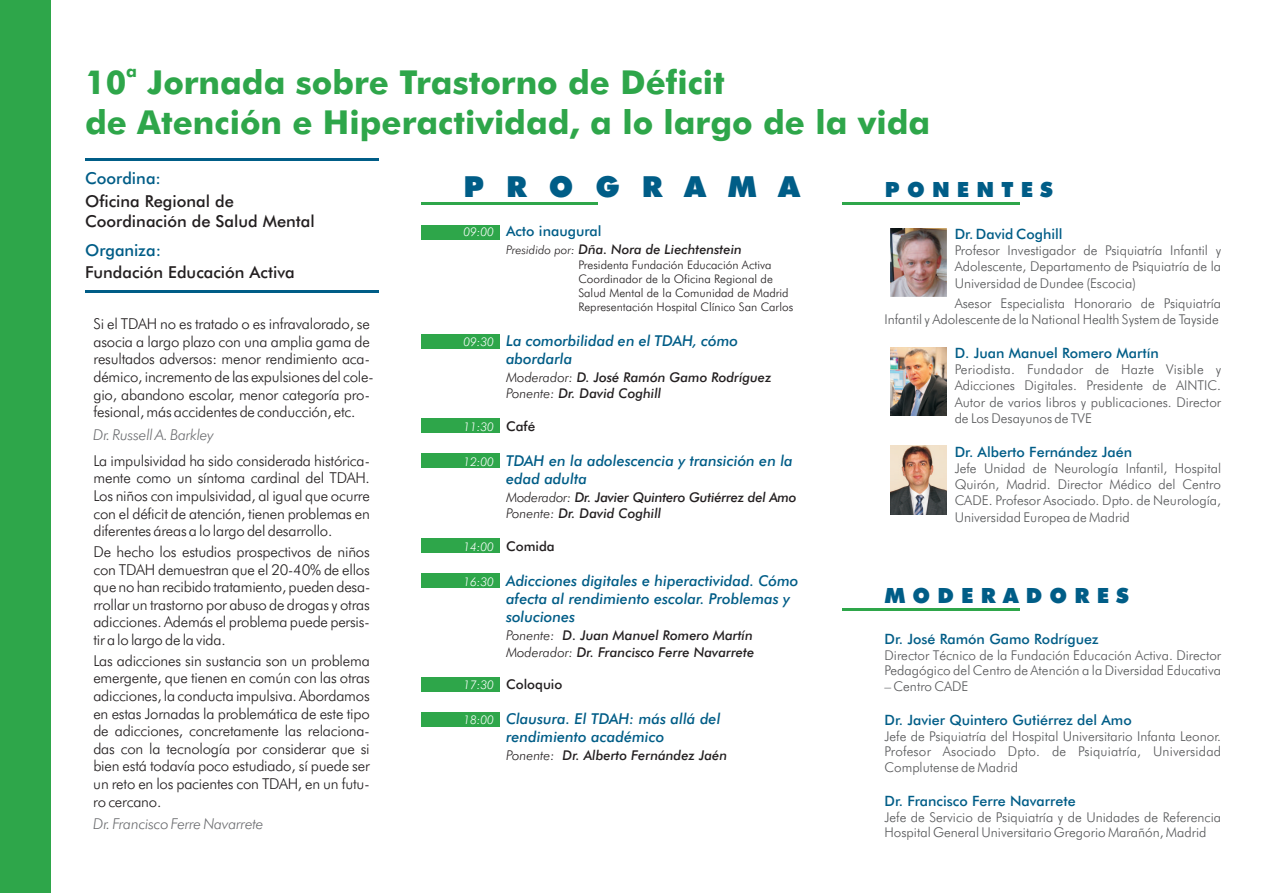
<style>
.page{position:relative;width:1263px;height:893px;background:#fff}
.page>*{position:absolute;margin:0;border:0;box-sizing:border-box;transform-origin:0 0}
.t1{font:500 33px/39.6px "Futura BT";color:#2ea64a}
.t2{font:900 29.1px "Futura BT";letter-spacing:.76em;color:#005d87}
.t3{font:900 21px "Futura BT";letter-spacing:.345em;color:#005d87}
.t4{font:500 16.5px/19.8px "Futura BT";color:#231f20}
.t5{font:500 16.5px "Futura BT";color:#005d87}
.t6{font:500 16.5px "Futura BT";color:#2ea64a}
.t7{font:300 15px/17.5px "Futura BT";letter-spacing:-.015em;color:#231f20;text-align:justify}
.t8{font:italic 500 15px/18px "Futura BT";color:#005d87}
.t9{font:italic 300 15px "Futura BT";letter-spacing:-.015em;color:#6c6d70}
.t10{font:500 14.25px "Futura BT";color:#005d87}
.t11{font:300 13.5px/16.2px "Futura BT";color:#57585a;text-align:justify}
.t12{font:italic 500 13.5px/16.2px "Futura BT";color:#231f20}
.t13{font:500 13.5px "Futura BT";color:#231f20}
.t14{font:italic 500 13.35px "Futura BT";color:#231f20}
.t15{font:italic 300 12px "Futura BT";color:#fff}
.t16{font:300 11.85px/14.2px "Futura BT";color:#231f20}
.s1{font-weight:300;font-size:12px}
.s2{font-weight:300}
</style>
<div class="page">
<hr style="left:842px;top:202px;width:177px;height:3px;background:#2ea64a">
<hr style="left:842px;top:608px;width:177px;height:3px;background:#2ea64a">
<div style="left:0;top:0;width:51px;height:893px;background:#2ea64a"></div>
<hr style="left:85px;top:158px;width:293px;height:3px;background:#005d87">
<hr style="left:85px;top:290px;width:293px;height:3px;background:#005d87">
<hr style="left:421px;top:202px;width:177px;height:3px;background:#2ea64a">
<div style="left:421px;top:225px;width:79px;height:14px;background:#2ea64a"></div>
<div style="left:421px;top:334px;width:79px;height:14px;background:#2ea64a"></div>
<div style="left:421px;top:418px;width:79px;height:15px;background:#2ea64a"></div>
<div style="left:421px;top:453px;width:79px;height:15px;background:#2ea64a"></div>
<div style="left:421px;top:538px;width:79px;height:15px;background:#2ea64a"></div>
<div style="left:421px;top:573px;width:79px;height:15px;background:#2ea64a"></div>
<div style="left:421px;top:677px;width:79px;height:14px;background:#2ea64a"></div>
<div style="left:421px;top:712px;width:79px;height:15px;background:#2ea64a"></div>
<img style="left:891px;top:347px;width:55px;height:68px">
<img style="left:891px;top:228px;width:55px;height:68px">
<img style="left:891px;top:446px;width:55px;height:68px">
<h1 class="t1" style="left:85px;top:66px;width:847px">10 Jornada sobre Trastorno de Déficit<br>de Atención e Hiperactividad, a lo largo de la vida</h1>
<p class="t6" style="left:126px;top:65px;width:12px">a</p>
<p class="t5" style="left:85px;top:172px;width:77px">Coordina:</p>
<p class="t4" style="left:85px;top:193px;width:231px">Oficina Regional de<br>Coordinación de Salud Mental</p>
<p class="t5" style="left:85px;top:243px;width:78px">Organiza:</p>
<p class="t4" style="left:85px;top:264px;width:211px">Fundación Educación Activa</p>
<p class="t7" style="left:93px;top:316px;width:282px;text-align:left">Si el TDAH no es tratado o es infravalorado, se asocia a largo plazo con una amplia gama de resultados adversos: menor rendimiento aca&shy;démico, incremento de las expulsiones del cole&shy;gio, abandono escolar, menor categoría pro&shy;fesional, más accidentes de conducción, etc.</p>
<p class="t7" style="left:93px;top:453px;width:278px">La impulsividad ha sido considerada histórica&shy;mente como un síntoma cardinal del TDAH.<br>Los niños con impulsividad, al igual que ocurre con el déficit de atención, tienen problemas en diferentes áreas a lo largo del desarrollo.</p>
<p class="t7" style="left:93px;top:544px;width:279px">De hecho los estudios prospectivos de niños con TDAH demuestran que el 20-40% de ellos que no han recibido tratamiento, pueden desa&shy;rrollar un trastorno por abuso de drogas y otras adicciones. Además el problema puede persis&shy;tir a lo largo de la vida.</p>
<p class="t7" style="left:93px;top:653px;width:278px">Las adicciones sin sustancia son un problema emergente, que tienen en común con las otras adicciones, la conducta impulsiva. Abordamos en estas Jornadas la problemática de este tipo de adicciones, concretamente las relaciona&shy;das con la tecnología por considerar que si bien está todavía poco estudiado, sí puede ser un reto en los pacientes con TDAH, en un futu&shy;ro cercano.</p>
<p class="t9" style="left:93px;top:428px;width:122px">Dr. RussellA. Barkley</p>
<p class="t9" style="left:93px;top:818px;width:172px">Dr. Francisco FerreNavarrete</p>
<h2 class="t2" style="left:463px;top:175px;width:338px">PROGRAMA</h2>
<p class="t15" style="left:463px;top:227px;width:32px">09:00</p>
<p class="t10" style="left:506px;top:225px;width:97px">Acto inaugural</p>
<p class="t15" style="left:463px;top:337px;width:32px">09:30</p>
<p class="t15" style="left:463px;top:422px;width:32px">11:30</p>
<p class="t15" style="left:463px;top:457px;width:32px">12:00</p>
<p class="t15" style="left:463px;top:542px;width:32px">14:00</p>
<p class="t15" style="left:463px;top:577px;width:32px">16:30</p>
<p class="t15" style="left:463px;top:680px;width:32px">17:30</p>
<p class="t15" style="left:463px;top:715px;width:32px">18:00</p>
<p class="t14" style="left:506px;top:244px;width:237px"><span class="s1">Presidido por:</span> Dña. Nora de Liechtenstein</p>
<p class="t16" style="left:578px;top:259px;width:216px">Presidenta Fundación Educación Activa Coordinador de la Oficina Regional de Salud Mental de la Comunidad de Madrid Representación Hospital Clínico San Carlos</p>
<p class="t8" style="left:506px;top:333px;width:234px">La comorbilidad en el TDAH, cómo abordarla</p>
<p class="t12" style="left:506px;top:370px;width:267px"><span class="s2">Moderador:</span> D. José Ramón Gamo Rodríguez<br><span class="s2">Ponente:</span> Dr. David Coghill</p>
<p class="t13" style="left:506px;top:420px;width:31px">Café</p>
<p class="t8" style="left:506px;top:453px;width:288px">TDAH en la adolescencia y transición en la edad adulta</p>
<p class="t12" style="left:506px;top:491px;width:292px"><span class="s2">Moderador:</span> Dr. Javier Quintero Gutiérrez del Amo<br><span class="s2">Ponente:</span> Dr. David Coghill</p>
<p class="t13" style="left:506px;top:541px;width:50px">Comida</p>
<p class="t8" style="left:506px;top:573px;width:294px">Adicciones digitales e hiperactividad. Cómo afecta al rendimiento escolar. Problemas y soluciones</p>
<p class="t12" style="left:506px;top:629px;width:250px"><span class="s2">Ponente:</span> D. Juan Manuel Romero Martín<br><span class="s2">Moderador:</span> Dr. Francisco Ferre Navarrete</p>
<p class="t13" style="left:506px;top:679px;width:58px">Coloquio</p>
<p class="t8" style="left:506px;top:711px;width:216px">Clausura. El TDAH: más allá del rendimiento académico</p>
<p class="t12" style="left:506px;top:749px;width:223px"><span class="s2">Ponente:</span> Dr. Alberto Fernández Jaén</p>
<h3 class="t3" style="left:885px;top:181px;width:170px">PONENTES</h3>
<p class="t10" style="left:955px;top:228px;width:109px">Dr. David Coghill</p>
<p class="t11" style="left:955px;top:244px;width:268px">Profesor Investigador de Psiquiatría Infantil y Adolescente, Departamento de Psiquiatría de la Universidad de Dundee (Escocia)</p>
<p class="t11" style="left:884px;top:296px;width:338px;text-align:right">Asesor Especialista Honorario de Psiquiatría<br>Infantil y Adolescente de la National Health System de Tayside</p>
<p class="t11" style="left:955px;top:363px;width:268px">Periodista. Fundador de Hazte Visible y Adicciones Digitales. Presidente de AINTIC.<br>Autor de varios libros y publicaciones. Director de Los Desayunos de TVE</p>
<p class="t11" style="left:955px;top:461px;width:268px">Jefe Unidad de Neurología Infantil, Hospital Quirón, Madrid. Director Médico del Centro CADE. Profesor Asociado. Dpto. de Neurología, Universidad Europea de Madrid</p>
<p class="t10" style="left:955px;top:347px;width:206px">D. Juan Manuel Romero Martín</p>
<p class="t10" style="left:955px;top:446px;width:179px">Dr. Alberto Fernández Jaén</p>
<h3 class="t3" style="left:885px;top:587px;width:246px">MODERADORES</h3>
<p class="t10" style="left:884px;top:633px;width:216px">Dr. José Ramón Gamo Rodríguez</p>
<p class="t11" style="left:884px;top:649px;width:338px;line-height:15.3px">Director Técnico de la Fundación Educación Activa. Director<br>Pedagógico del Centro de Atención a la Diversidad Educativa</p>
<p class="t11" style="left:884px;top:679px;width:85px">– Centro CADE</p>
<p class="t11" style="left:884px;top:730px;width:338px;line-height:15.3px">Jefe de Psiquiatría del Hospital Universitario Infanta Leonor.<br>Profesor Asociado Dpto. de Psiquiatría, Universidad Complutense de Madrid</p>
<p class="t11" style="left:884px;top:811px;width:338px;line-height:15.3px">Jefe de Servicio de Psiquiatría y de Unidades de Referencia<br>Hospital General Universitario Gregorio Marañón, Madrid</p>
<p class="t10" style="left:884px;top:714px;width:249px">Dr. Javier Quintero Gutiérrez del Amo</p>
<p class="t10" style="left:884px;top:795px;width:193px">Dr. Francisco Ferre Navarrete</p>
</div>
